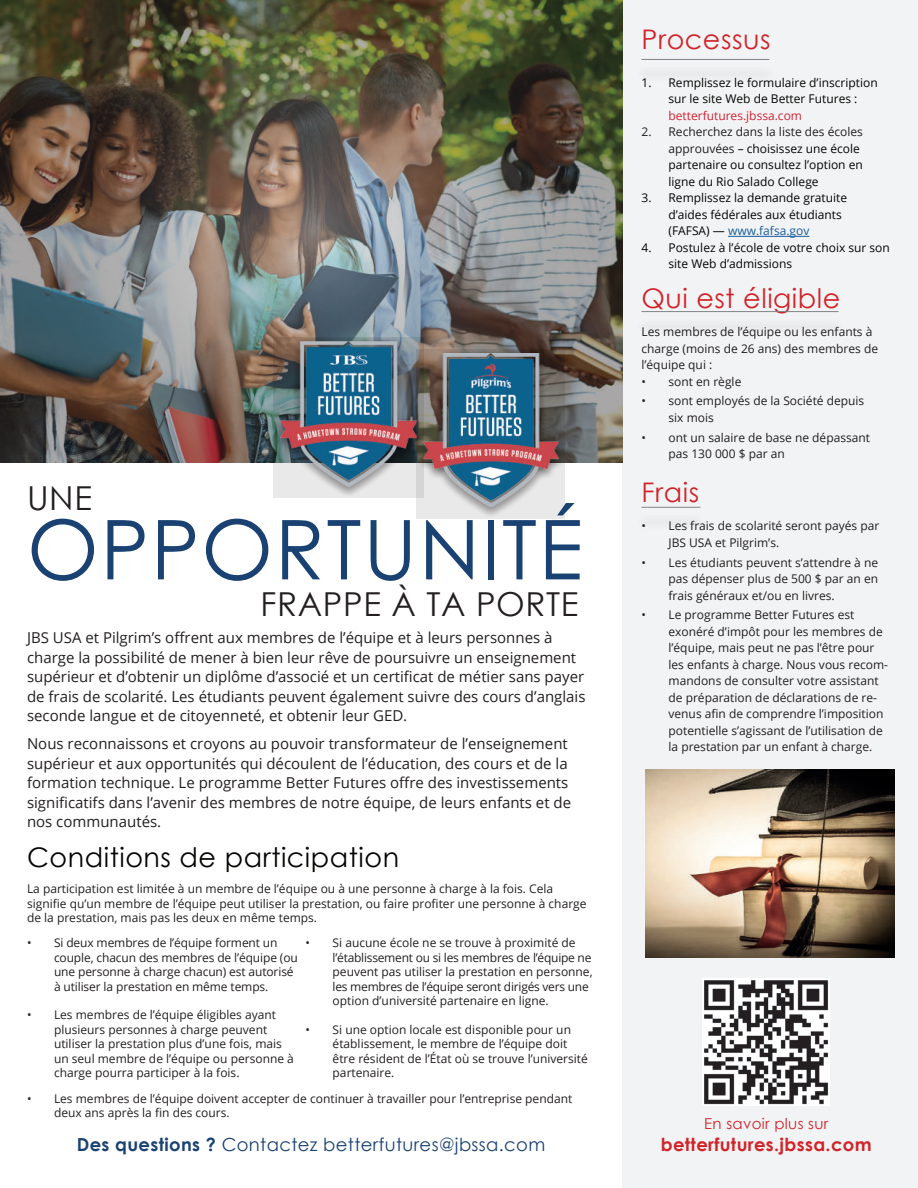
<style>
.page{position:relative;width:918px;height:1188px;background:#fff}
.page>*{position:absolute;margin:0;border:0;box-sizing:border-box;transform-origin:0 0}
.t1{font:82.5px "Century Gothic";letter-spacing:.02em;color:#194272}
.t2{font:33px "Century Gothic";letter-spacing:.02em;color:#231f20}
.t3{font:27px "Century Gothic";letter-spacing:.02em;color:#d1232a}
.t4{font:27px "Century Gothic";letter-spacing:.02em;color:#040503}
.t5{font:18px "Century Gothic";letter-spacing:.02em;color:#194272}
.t6{font:700 18px "Century Gothic";letter-spacing:.02em;color:#d1232a}
.t7{font:15px/19.5px "Open Sans";color:#231f20}
.t8{font:15px "Century Gothic";letter-spacing:.02em;color:#d1232a}
.t9{font:12px/14.4px "Open Sans";color:#231f20}
.t10{font:12px/16.5px "Open Sans";color:#040503}
.t11{font:12px "Open Sans";color:#d02434}
.s1{color:#231f20}
.s2{color:#175d9e}
.s3{font-weight:700}
</style>
<div class="page">
<div style="left:622px;top:0;width:296px;height:1188px;background:#f2f3f4"></div>
<img style="left:0;top:0;width:622px;height:463px">
<svg style="left:273px;top:337px;width:151px;height:160px;background:#a6a9a6"></svg>
<img style="left:281px;top:341px;width:135px;height:145px">
<svg style="left:417px;top:349px;width:148px;height:169px;background:#a5a19d"></svg>
<img style="left:424px;top:353px;width:134px;height:154px">
<img style="left:645px;top:770px;width:250px;height:187px">
<img style="left:703px;top:978px;width:127px;height:128px">
<div style="left:635px;top:318px;width:210px;height:17px;background:#edeeef"></div>
<hr style="left:642px;top:311px;width:197px;height:1px;background:#808285">
<div style="left:635px;top:513px;width:72px;height:18px;background:#eeeff0"></div>
<hr style="left:642px;top:507px;width:58px;height:1px;background:#808285">
<hr style="left:728px;top:236px;width:81px;height:1px;background:#175d9e">
<div style="left:635px;top:66px;width:141px;height:17px;background:#edeeef"></div>
<hr style="left:642px;top:59px;width:127px;height:1px;background:#808285">
<h3 class="t3" style="left:642px;top:20px;width:130px">Processus</h3>
<p class="t10" style="left:642px;top:74px;width:238px;text-align:center">1. Remplissez le formulaire d’inscription sur le site Web de Better Futures :</p>
<p class="t11" style="left:669px;top:107px;width:135px">betterfutures.jbssa.com</p>
<p class="t10" style="left:669px;top:124px;width:196px;text-indent:-27px"><span class="s1">2. Recherchez dans la liste des écoles approuvées</span> – choisissez une école partenaire ou consultez l’option en ligne du Rio Salado College</p>
<p class="t10" style="left:669px;top:190px;width:180px;text-indent:-27px">3. Remplissez la demande gratuite d’aides fédérales aux étudiants (FAFSA) — <span class="s2">www.fafsa.gov</span></p>
<p class="t10" style="left:669px;top:239px;width:223px;text-indent:-27px">4. Postulez à l’école de votre choix sur son site Web d’admissions</p>
<h3 class="t3" style="left:642px;top:279px;width:200px">Qui est éligible</h3>
<h2 class="t2" style="left:27px;top:475px;width:67px">UNE</h2>
<h1 class="t1" style="left:27px;top:492px;width:557px">OPPORTUNITÉ</h1>
<h2 class="t2" style="left:261px;top:581px;width:320px">FRAPPE À TA PORTE</h2>
<p class="t7" style="left:27px;top:627px;width:560px">JBS USA et Pilgrim’s offrent aux membres de l’équipe et à leurs personnes à charge la possibilité de mener à bien leur rêve de poursuivre un enseignement supérieur et d’obtenir un diplôme d’associé et un certificat de métier sans payer de frais de scolarité. Les étudiants peuvent également suivre des cours d’anglais seconde langue et de citoyenneté, et obtenir leur GED.</p>
<p class="t7" style="left:27px;top:733px;width:546px">Nous reconnaissons et croyons au pouvoir transformateur de l’enseignement supérieur et aux opportunités qui découlent de l’éducation, des cours et de la formation technique. Le programme Better Futures offre des investissements significatifs dans l’avenir des membres de notre équipe, de leurs enfants et de nos communautés.</p>
<h3 class="t4" style="left:27px;top:838px;width:374px">Conditions de participation</h3>
<p class="t9" style="left:27px;top:881px;width:561px">La participation est limitée à un membre de l’équipe ou à une personne à charge à la fois. Cela signifie qu’un membre de l’équipe peut utiliser la prestation, ou faire profiter une personne à charge de la prestation, mais pas les deux en même temps.</p>
<p class="t9" style="left:54px;top:935px;width:245px;text-indent:-27px">• Si deux membres de l’équipe forment un couple, chacun des membres de l’équipe (ou une personne à charge chacun) est autorisé à utiliser la prestation en même temps.</p>
<p class="t9" style="left:54px;top:1007px;width:241px;text-indent:-27px">• Les membres de l’équipe éligibles ayant plusieurs personnes à charge peuvent utiliser la prestation plus d’une fois, mais un seul membre de l’équipe ou personne à charge pourra participer à la fois.</p>
<p class="t9" style="left:333px;top:935px;width:262px;text-indent:-27px">• Si aucune école ne se trouve à proximité de l’établissement ou si les membres de l’équipe ne peuvent pas utiliser la prestation en personne, les membres de l’équipe seront dirigés vers une option d’université partenaire en ligne.</p>
<p class="t9" style="left:333px;top:1022px;width:257px;text-indent:-27px">• Si une option locale est disponible pour un établissement, le membre de l’équipe doit être résident de l’État où se trouve l’université partenaire.</p>
<p class="t9" style="left:54px;top:1091px;width:520px;text-indent:-27px">• Les membres de l’équipe doivent accepter de continuer à travailler pour l’entreprise pendant deux ans après la fin des cours.</p>
<p class="t9" style="left:642px;top:323px;width:238px;line-height:16.5px">Les membres de l’équipe ou les enfants à charge (moins de 26 ans) des membres de l’équipe qui :</p>
<p class="t9" style="left:642px;top:374px;width:101px">• sont en règle</p>
<p class="t9" style="left:669px;top:392px;width:197px;line-height:16.5px;text-indent:-27px">• sont employés de la Société depuis six mois</p>
<p class="t9" style="left:669px;top:429px;width:203px;line-height:16.5px;text-indent:-27px">• ont un salaire de base ne dépassant pas 130 000 $ par an</p>
<h3 class="t3" style="left:642px;top:473px;width:59px">Frais</h3>
<p class="t9" style="left:669px;top:517px;width:212px;line-height:16.5px;text-indent:-27px">• Les frais de scolarité seront payés par<br>JBS USA et Pilgrim’s.</p>
<p class="t9" style="left:669px;top:554px;width:211px;line-height:16.5px;text-align:justify;text-indent:-27px">• Les étudiants peuvent s’attendre à ne pas dépenser plus de 500 $ par an en frais généraux et/ou en livres.</p>
<p class="t9" style="left:669px;top:606px;width:221px;line-height:16.5px;text-indent:-27px">• Le programme Better Futures est exonéré d’impôt pour les membres de l’équipe, mais peut ne pas l’être pour les enfants à charge. Nous vous recom&shy;mandons de consulter votre assistant de préparation de déclarations de re&shy;venus afin de comprendre l’imposition potentielle s’agissant de l’utilisation de la prestation par un enfant à charge.</p>
<p class="t8" style="left:704px;top:1113px;width:126px">En savoir plus sur</p>
<h3 class="t5" style="left:77px;top:1132px;width:470px"><span class="s3">Des questions ?</span> Contactez betterfutures@jbssa.com</h3>
<h3 class="t6" style="left:661px;top:1130px;width:212px">betterfutures.jbssa.com</h3>
</div>
